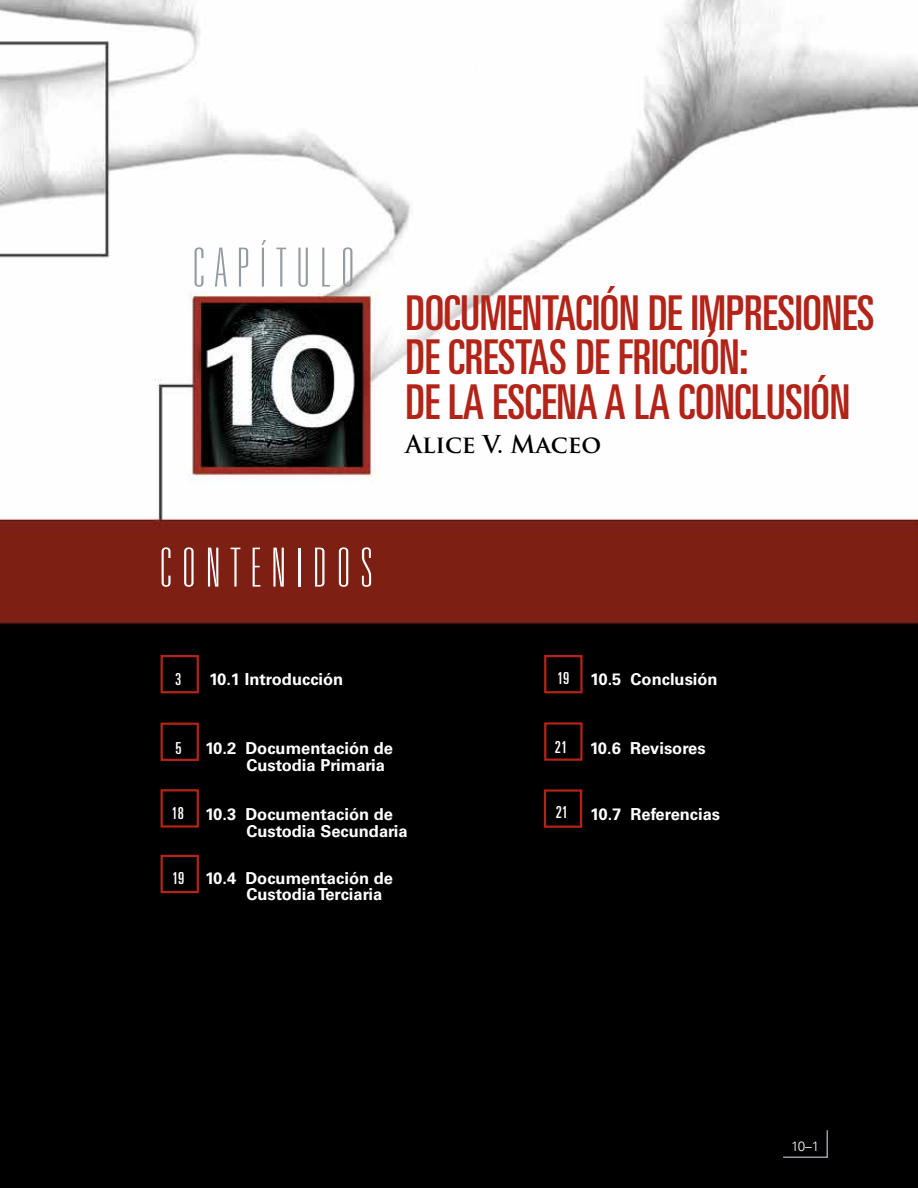
<style>
.page{position:relative;width:918px;height:1188px;background:#fff}
.page>*{position:absolute;margin:0;border:0;box-sizing:border-box;transform-origin:0 0}
.t1{font:100 ultra-condensed 54px "Univers LT Std";letter-spacing:.2em;color:#fff}
.t2{font:100 ultra-condensed 54px "Univers LT Std";letter-spacing:.2em;color:#949ca1}
.t3{font:ultra-condensed 48px/45px "Univers LT Std";letter-spacing:-.005em;color:#b32317}
.t4{font:700 24px "Trajan Pro";color:#000}
.t5{font:700 16.5px/16.5px "Univers LT Std";color:#fff}
.t6{font:ultra-condensed 16.5px "Univers LT Std";color:#fff}
.t7{font:300 13.5px "Univers LT Std";color:#fff}
</style>
<div class="page">
<img style="left:0;top:0;width:918px;height:1188px">
<div style="left:159px;top:654px;width:425px;height:240px;background:#000"></div>
<div style="left:159px;top:721px;width:425px;height:108px;background:#000"></div>
<svg style="left:782px;top:1129px;width:47px;height:30px"></svg>
<h1 class="t2" style="left:194px;top:240px;width:162px">CAPÍTULO</h1>
<h1 class="t3" style="left:405px;top:290px;width:471px">DOCUMENTACIÓN DE IMPRESIONES<br>DE CRESTAS DE FRICCIÓN:<br>DE LA ESCENA A LA CONCLUSIÓN</h1>
<p class="t4" style="left:405px;top:430px;width:198px">Alice V. Maceo</p>
<h2 class="t1" style="left:161px;top:540px;width:213px">CONTENIDOS</h2>
<p class="t6" style="left:175px;top:670px;width:8px">3</p>
<p class="t5" style="left:209px;top:671px;width:136px">10.1 Introducción</p>
<p class="t6" style="left:557px;top:668px;width:14px">19</p>
<p class="t5" style="left:590px;top:671px;width:129px">10.5 Conclusión</p>
<p class="t6" style="left:175px;top:738px;width:8px">5</p>
<p class="t5" style="left:246px;top:740px;width:148px;text-indent:-41px">10.2 Documentación de<br>Custodia Primaria</p>
<p class="t6" style="left:172px;top:803px;width:14px">18</p>
<p class="t5" style="left:246px;top:806px;width:163px;text-indent:-41px">10.3 Documentación de<br>Custodia Secundaria</p>
<p class="t6" style="left:172px;top:869px;width:14px">19</p>
<p class="t5" style="left:246px;top:870px;width:148px;text-indent:-41px">10.4 Documentación de<br>Custodia Terciaria</p>
<p class="t6" style="left:555px;top:737px;width:14px">21</p>
<p class="t5" style="left:590px;top:740px;width:117px">10.6 Revisores</p>
<p class="t6" style="left:556px;top:803px;width:14px">21</p>
<p class="t5" style="left:590px;top:806px;width:131px">10.7 Referencias</p>
<p class="t7" style="left:791px;top:1138px;width:30px">10–1</p>
</div>
